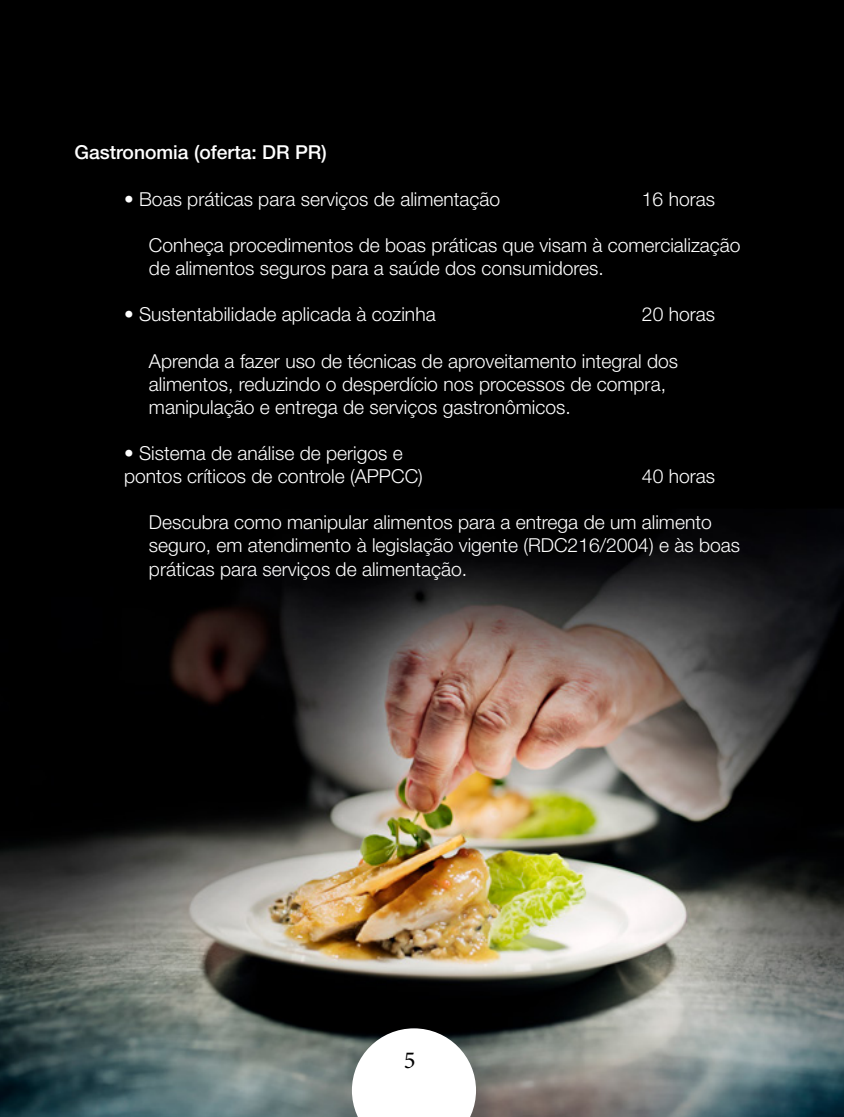
<style>
.page{position:relative;width:844px;height:1117px;background:#fff}
.page>*{position:absolute;margin:0;border:0;box-sizing:border-box;transform-origin:0 0}
.t1{font:24.5px "Minion Pro";color:#000}
.t2{font:300 19.25px/23.1px "Helvetica Neue LT Pro";color:#fff}
.t3{font:500 19.25px "Helvetica Neue LT Pro";color:#fff}
</style>
<div class="page">
<img style="left:0;top:0;width:843px;height:1116px">
<svg style="left:352px;top:1028px;width:124px;height:88px"></svg>
<p class="t3" style="left:74px;top:141px;width:254px">Gastronomia (oferta: DR PR)</p>
<p class="t2" style="left:124px;top:187px;width:377px">• Boas práticas para serviços de alimentação</p>
<p class="t2" style="left:641px;top:187px;width:75px">16 horas</p>
<p class="t2" style="left:149px;top:233px;width:593px">Conheça procedimentos de boas práticas que visam à comercialização de alimentos seguros para a saúde dos consumidores.</p>
<p class="t2" style="left:124px;top:302px;width:313px">• Sustentabilidade aplicada à cozinha</p>
<p class="t2" style="left:641px;top:302px;width:75px">20 horas</p>
<p class="t2" style="left:149px;top:348px;width:530px">Aprenda a fazer uso de técnicas de aproveitamento integral dos alimentos, reduzindo o desperdício nos processos de compra, manipulação e entrega de serviços gastronômicos.</p>
<p class="t2" style="left:124px;top:441px;width:300px">• Sistema de análise de perigos e pontos críticos de controle (APPCC)</p>
<p class="t2" style="left:641px;top:464px;width:75px">40 horas</p>
<p class="t2" style="left:149px;top:510px;width:592px">Descubra como manipular alimentos para a entrega de um alimento seguro, em atendimento à legislação vigente (RDC216/2004) e às boas práticas para serviços de alimentação.</p>
<p class="t1" style="left:403px;top:1043px;width:13px">5</p>
</div>
